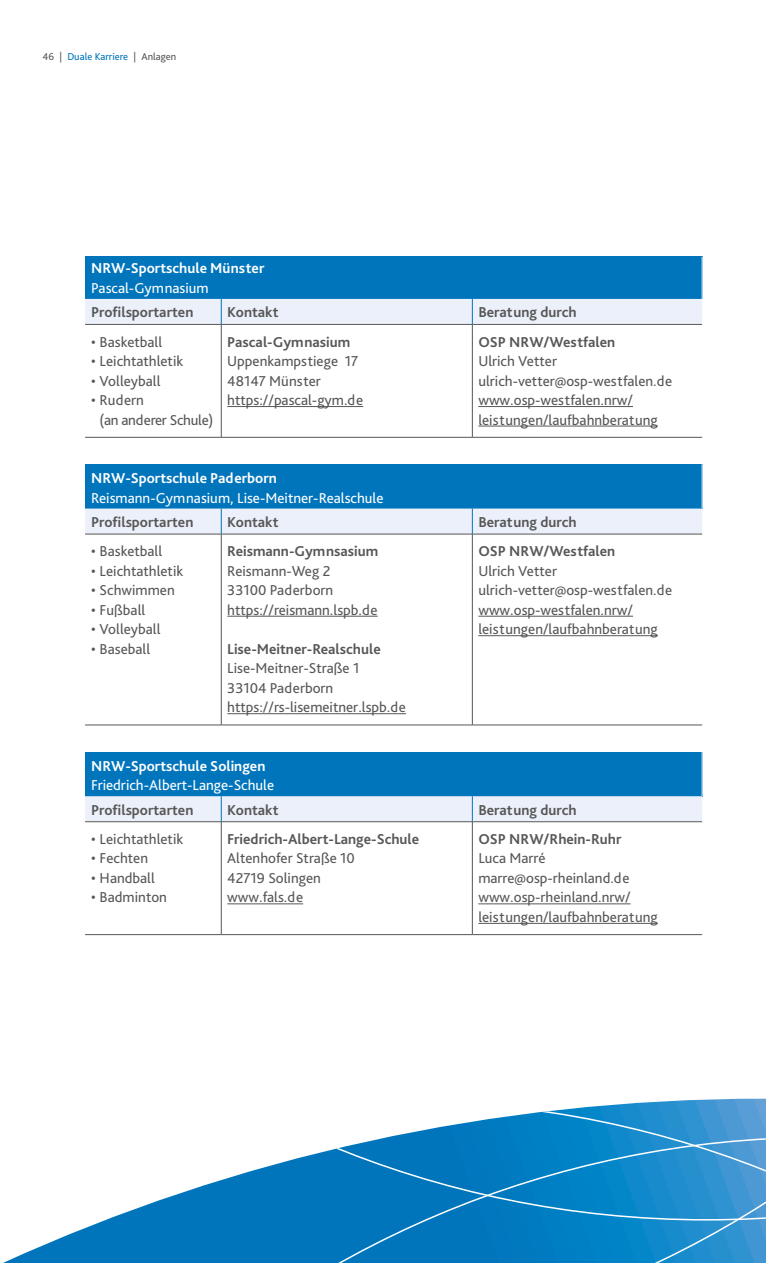
<style>
.page{position:relative;width:766px;height:1263px;background:#fff}
.page>*{position:absolute;margin:0;border:0;box-sizing:border-box;transform-origin:0 0}
.t1{font:15px/19.5px "Bliss Pro";color:#575756}
.t2{font:700 15px "Bliss Pro";color:#575756}
.t3{font:15px "Bliss Pro";color:#fff}
.t4{font:700 15px "Bliss Pro";color:#fff}
.t5{font:15px/19.5px "Bliss Pro";letter-spacing:-.02em;color:#575756}
.t6{font:10.5px "Bliss Pro";color:#0075bc}
.s1{color:#575756}
</style>
<div class="page">
<div style="left:85px;top:257px;width:617px;height:42px;background:#0075bc"></div>
<hr style="left:701px;top:257px;width:1px;height:42px;background:#fff">
<hr style="left:85px;top:324px;width:136px;height:1px;background:#575756">
<hr style="left:221px;top:324px;width:251px;height:1px;background:#575756">
<hr style="left:472px;top:324px;width:230px;height:1px;background:#575756">
<hr style="left:85px;top:437px;width:136px;height:1px;background:#575756">
<hr style="left:221px;top:437px;width:251px;height:1px;background:#575756">
<hr style="left:472px;top:437px;width:230px;height:1px;background:#575756">
<hr style="left:221px;top:325px;width:1px;height:112px;background:#575756">
<div style="left:85px;top:299px;width:617px;height:25px;background:#ecf0fa"></div>
<hr style="left:472px;top:325px;width:1px;height:112px;background:#575756">
<hr style="left:227px;top:406px;width:136px;height:1px;background:#575756">
<hr style="left:478px;top:406px;width:155px;height:1px;background:#575756">
<hr style="left:478px;top:426px;width:179px;height:1px;background:#575756">
<div style="left:85px;top:464px;width:617px;height:44px;background:#0075bc"></div>
<hr style="left:701px;top:464px;width:1px;height:45px;background:#fff">
<hr style="left:85px;top:534px;width:136px;height:1px;background:#575756">
<hr style="left:221px;top:534px;width:251px;height:1px;background:#575756">
<hr style="left:472px;top:534px;width:230px;height:1px;background:#575756">
<hr style="left:85px;top:725px;width:136px;height:1px;background:#575756">
<hr style="left:221px;top:725px;width:251px;height:1px;background:#575756">
<hr style="left:472px;top:725px;width:230px;height:1px;background:#575756">
<hr style="left:221px;top:534px;width:1px;height:191px;background:#575756">
<svg style="left:85px;top:508px;width:617px;height:26px;background:#e3eaf5"></svg>
<hr style="left:472px;top:534px;width:1px;height:191px;background:#575756">
<hr style="left:227px;top:616px;width:150px;height:1px;background:#575756">
<hr style="left:227px;top:713px;width:179px;height:1px;background:#575756">
<hr style="left:478px;top:616px;width:155px;height:1px;background:#575756">
<hr style="left:478px;top:635px;width:179px;height:1px;background:#575756">
<div style="left:85px;top:752px;width:617px;height:44px;background:#0075bc"></div>
<hr style="left:701px;top:752px;width:1px;height:44px;background:#fff">
<hr style="left:85px;top:934px;width:136px;height:1px;background:#575756">
<hr style="left:221px;top:934px;width:251px;height:1px;background:#575756">
<hr style="left:472px;top:934px;width:230px;height:1px;background:#575756">
<hr style="left:221px;top:822px;width:1px;height:112px;background:#575756">
<svg style="left:85px;top:796px;width:617px;height:26px;background:#e4eaf4"></svg>
<hr style="left:472px;top:822px;width:1px;height:112px;background:#575756">
<hr style="left:227px;top:903px;width:76px;height:1px;background:#575756">
<hr style="left:478px;top:903px;width:152px;height:1px;background:#575756">
<hr style="left:478px;top:923px;width:179px;height:1px;background:#575756">
<svg style="left:3px;top:1221px;width:762px;height:42px;background:#1985c5"></svg>
<svg style="left:103px;top:1099px;width:662px;height:122px"></svg>
<p class="t6" style="left:43px;top:50px;width:135px"><span class="s1">46 |</span> Duale Karriere <span class="s1">| Anlagen</span></p>
<p class="t4" style="left:91px;top:259px;width:175px">NRW-Sportschule Münster</p>
<p class="t3" style="left:91px;top:279px;width:119px">Pascal-Gymnasium</p>
<p class="t2" style="left:91px;top:303px;width:104px">Profilsportarten</p>
<p class="t2" style="left:227px;top:303px;width:53px">Kontakt</p>
<p class="t2" style="left:478px;top:303px;width:100px">Beratung durch</p>
<p class="t1" style="left:91px;top:331px;width:73px">• Basketball</p>
<p class="t1" style="left:91px;top:351px;width:94px">• Leichtathletik</p>
<p class="t1" style="left:91px;top:370px;width:71px">• Volleyball</p>
<p class="t5" style="left:100px;top:390px;width:115px;text-indent:-9px">• Rudern<br>(an anderer Schule)</p>
<p class="t2" style="left:227px;top:332px;width:124px">Pascal-Gymnasium</p>
<p class="t1" style="left:227px;top:351px;width:137px">Uppenkampstiege 17<br>48147 Münster https://pascal-gym.de</p>
<p class="t2" style="left:478px;top:332px;width:138px">OSP NRW/Westfalen</p>
<p class="t1" style="left:478px;top:351px;width:195px">Ulrich Vetter ulrich-vetter@osp-westfalen.de www.osp-westfalen.nrw/ leistungen/laufbahnberatung</p>
<p class="t4" style="left:91px;top:469px;width:187px">NRW-Sportschule Paderborn</p>
<p class="t3" style="left:91px;top:488px;width:294px">Reismann-Gymnasium, Lise-Meitner-Realschule</p>
<p class="t2" style="left:91px;top:513px;width:104px">Profilsportarten</p>
<p class="t2" style="left:227px;top:513px;width:53px">Kontakt</p>
<p class="t2" style="left:478px;top:513px;width:100px">Beratung durch</p>
<p class="t1" style="left:91px;top:541px;width:73px">• Basketball</p>
<p class="t1" style="left:91px;top:561px;width:94px">• Leichtathletik</p>
<p class="t1" style="left:91px;top:580px;width:85px">• Schwimmen</p>
<p class="t1" style="left:91px;top:600px;width:56px">• Fußball</p>
<p class="t1" style="left:91px;top:619px;width:71px">• Volleyball</p>
<p class="t1" style="left:91px;top:639px;width:61px">• Baseball</p>
<p class="t2" style="left:478px;top:542px;width:138px">OSP NRW/Westfalen</p>
<p class="t1" style="left:478px;top:561px;width:195px">Ulrich Vetter ulrich-vetter@osp-westfalen.de www.osp-westfalen.nrw/ leistungen/laufbahnberatung</p>
<p class="t2" style="left:227px;top:542px;width:152px">Reismann-Gymnsasium</p>
<p class="t1" style="left:227px;top:561px;width:152px">Reismann-Weg 2<br>33100 Paderborn https://reismann.lspb.de</p>
<p class="t2" style="left:227px;top:639px;width:155px">Lise-Meitner-Realschule</p>
<p class="t1" style="left:227px;top:658px;width:180px">Lise-Meitner-Straße 1<br>33104 Paderborn https://rs-lisemeitner.lspb.de</p>
<p class="t4" style="left:91px;top:756px;width:176px">NRW-Sportschule Solingen</p>
<p class="t3" style="left:91px;top:776px;width:184px">Friedrich-Albert-Lange-Schule</p>
<p class="t2" style="left:91px;top:800px;width:104px">Profilsportarten</p>
<p class="t2" style="left:227px;top:800px;width:53px">Kontakt</p>
<p class="t2" style="left:478px;top:800px;width:100px">Beratung durch</p>
<p class="t1" style="left:91px;top:829px;width:94px">• Leichtathletik</p>
<p class="t1" style="left:91px;top:848px;width:58px">• Fechten</p>
<p class="t1" style="left:91px;top:868px;width:65px">• Handball</p>
<p class="t1" style="left:91px;top:887px;width:77px">• Badminton</p>
<p class="t2" style="left:227px;top:829px;width:193px">Friedrich-Albert-Lange-Schule</p>
<p class="t1" style="left:227px;top:848px;width:129px">Altenhofer Straße 10<br>42719 Solingen www.fals.de</p>
<p class="t2" style="left:478px;top:829px;width:145px">OSP NRW/Rhein-Ruhr</p>
<p class="t1" style="left:478px;top:848px;width:181px">Luca Marré marre@osp-rheinland.de www.osp-rheinland.nrw/ leistungen/laufbahnberatung</p>
</div>
